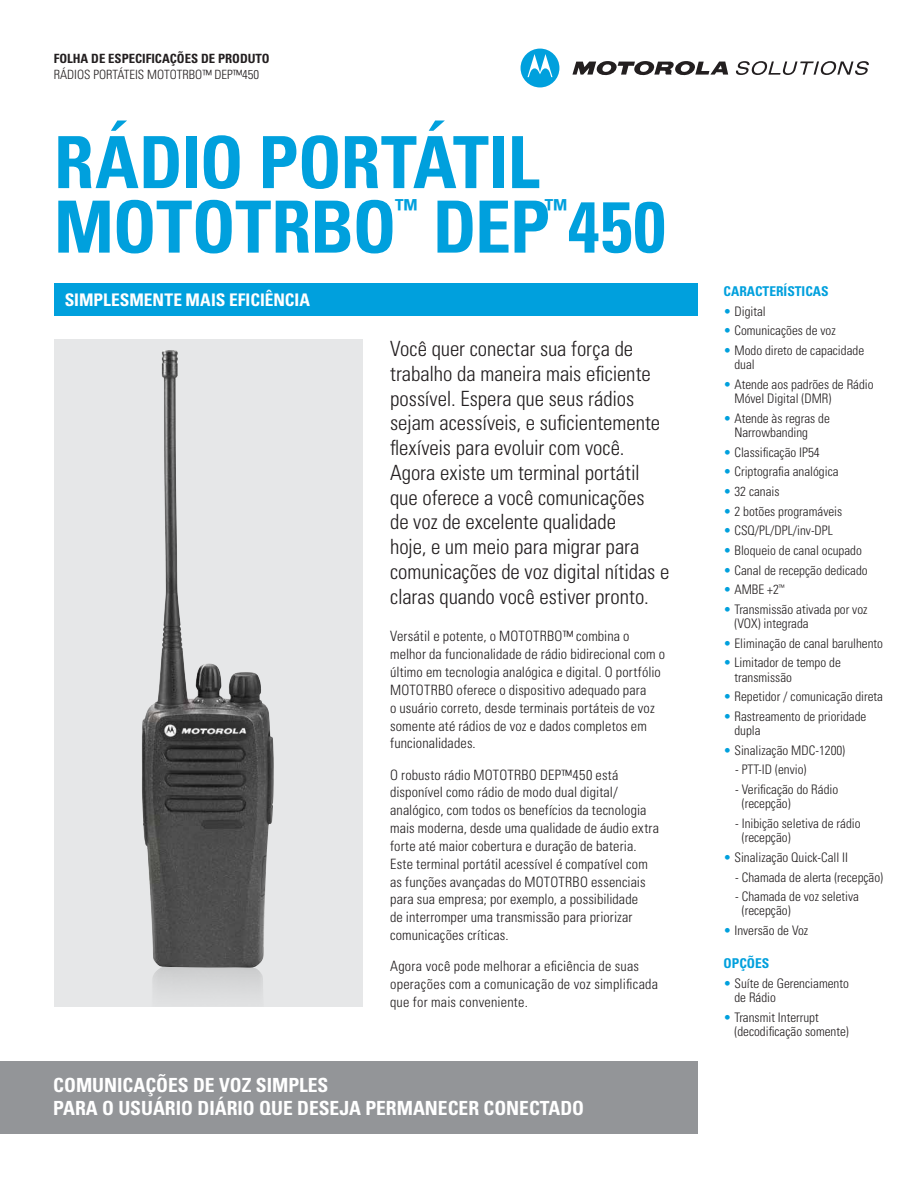
<style>
.page{position:relative;width:918px;height:1188px;background:#fff}
.page>*{position:absolute;margin:0;border:0;box-sizing:border-box;transform-origin:0 0}
.t1{font:700 condensed 72px/64.5px "Univers LT Pro";letter-spacing:-.01em;color:#00a0dd}
.t2{font:700 condensed 26.25px "Univers LT Pro";color:#00a0dd}
.t3{font:300 condensed 21px/24.8px "Univers LT Std";letter-spacing:-.005em;color:#231f20}
.t4{font:700 condensed 19.5px/23.4px "Univers LT Pro";color:#fff}
.t5{font:700 condensed 17.4px "Univers LT Pro";color:#fff}
.t6{font:300 condensed 14.25px/17.9px "Univers LT Std";letter-spacing:.01em;color:#231f20}
.t7{font:700 condensed 13.5px "Univers LT Pro";color:#00a0dd}
.t8{font:300 condensed 13.2px/14.2px "Univers LT Std";color:#231f20}
.t9{font:300 condensed 12.75px "Univers LT Std";color:#231f20}
.t10{font:700 condensed 12.75px "Univers LT Pro";color:#231f20}
.s1{color:#00a0dd}
</style>
<div class="page">
<div style="left:0;top:1061px;width:698px;height:73px;background:#939598"></div>
<svg style="left:54px;top:339px;width:309px;height:668px;background:#c8c8c9"></svg>
<div style="left:54px;top:283px;width:644px;height:33px;background:#00a0dd"></div>
<img style="left:151px;top:967px;width:113px;height:40px">
<img style="left:142px;top:350px;width:24px;height:371px">
<svg style="left:572px;top:61px;width:156px;height:15px"></svg>
<svg style="left:521px;top:49px;width:38px;height:38px"></svg>
<svg style="left:736px;top:61px;width:133px;height:14px"></svg>
<p class="t10" style="left:54px;top:51px;width:218px">FOLHA DE ESPECIFICAÇÕES DE PRODUTO</p>
<p class="t9" style="left:54px;top:67px;width:207px">RÁDIOS PORTÁTEIS MOTOTRBO™ DEP™450</p>
<h1 class="t1" style="left:54px;top:130px;width:487px">RÁDIO PORTÁTIL<br>MOTOTRBO</h1>
<h2 class="t2" style="left:395px;top:193px;width:24px">™</h2>
<h1 class="t1" style="left:433px;top:194px;width:234px">DEP 450</h1>
<h2 class="t2" style="left:545px;top:193px;width:24px">™</h2>
<p class="t5" style="left:65px;top:289px;width:247px">SIMPLESMENTE MAIS EFICIÊNCIA</p>
<p class="t3" style="left:390px;top:337px;width:281px">Você quer conectar sua força de trabalho da maneira mais eficiente possível. Espera que seus rádios sejam acessíveis, e suficientemente flexíveis para evoluir com você.<br>Agora existe um terminal portátil que oferece a você comunicações<br>de voz de excelente qualidade<br>hoje, e um meio para migrar para comunicações de voz digital nítidas e claras quando você estiver pronto.</p>
<p class="t6" style="left:390px;top:628px;width:277px">Versátil e potente, o MOTOTRBO™ combina o melhor da funcionalidade de rádio bidirecional com o último em tecnologia analógica e digital. O portfólio MOTOTRBO oferece o dispositivo adequado para<br>o usuário correto, desde terminais portáteis de voz somente até rádios de voz e dados completos em funcionalidades.</p>
<p class="t6" style="left:390px;top:766px;width:271px">O robusto rádio MOTOTRBO DEP™450 está disponível como rádio de modo dual digital/ analógico, com todos os benefícios da tecnologia mais moderna, desde uma qualidade de áudio extra forte até maior cobertura e duração de bateria.<br>Este terminal portátil acessível é compatível com as funções avançadas do MOTOTRBO essenciais para sua empresa; por exemplo, a possibilidade<br>de interromper uma transmissão para priorizar comunicações críticas.</p>
<p class="t6" style="left:390px;top:957px;width:270px">Agora você pode melhorar a eficiência de suas operações com a comunicação de voz simplificada que for mais conveniente.</p>
<h3 class="t4" style="left:53px;top:1073px;width:532px">COMUNICAÇÕES DE VOZ SIMPLES<br>PARA O USUÁRIO DIÁRIO QUE DESEJA PERMANECER CONECTADO</h3>
<p class="t7" style="left:724px;top:283px;width:107px">CARACTERÍSTICAS</p>
<p class="t8" style="left:724px;top:304px;width:44px"><span class="s1">•</span> Digital</p>
<p class="t8" style="left:724px;top:324px;width:114px"><span class="s1">•</span> Comunicações de voz</p>
<p class="t8" style="left:734px;top:343px;width:131px;text-indent:-11px"><span class="s1">•</span> Modo direto de capacidade dual</p>
<p class="t8" style="left:734px;top:377px;width:141px;text-indent:-11px"><span class="s1">•</span> Atende aos padrões de Rádio<br>Móvel Digital (DMR)</p>
<p class="t8" style="left:734px;top:411px;width:97px;text-indent:-11px"><span class="s1">•</span> Atende às regras de<br>Narrowbanding</p>
<p class="t8" style="left:724px;top:445px;width:98px"><span class="s1">•</span> Classificação IP54</p>
<p class="t8" style="left:724px;top:465px;width:117px"><span class="s1">•</span> Criptografia analógica</p>
<p class="t8" style="left:724px;top:484px;width:58px"><span class="s1">•</span> 32 canais</p>
<p class="t8" style="left:724px;top:504px;width:120px"><span class="s1">•</span> 2 botões programáveis</p>
<p class="t8" style="left:724px;top:523px;width:111px"><span class="s1">•</span> CSQ/PL/DPL/inv-DPL</p>
<p class="t8" style="left:724px;top:543px;width:140px"><span class="s1">•</span> Bloqueio de canal ocupado</p>
<p class="t8" style="left:724px;top:563px;width:146px"><span class="s1">•</span> Canal de recepção dedicado</p>
<p class="t8" style="left:724px;top:582px;width:62px"><span class="s1">•</span> AMBE +2<sup>™</sup></p>
<p class="t8" style="left:734px;top:602px;width:135px;text-indent:-11px"><span class="s1">•</span> Transmissão ativada por voz (VOX) integrada</p>
<p class="t8" style="left:724px;top:636px;width:161px"><span class="s1">•</span> Eliminação de canal barulhento</p>
<p class="t8" style="left:734px;top:656px;width:108px;text-indent:-11px"><span class="s1">•</span> Limitador de tempo de transmissão</p>
<p class="t8" style="left:724px;top:690px;width:161px"><span class="s1">•</span> Repetidor / comunicação direta</p>
<p class="t8" style="left:734px;top:709px;width:133px;text-indent:-11px"><span class="s1">•</span> Rastreamento de prioridade dupla</p>
<p class="t8" style="left:724px;top:743px;width:123px"><span class="s1">•</span> Sinalização MDC-1200)</p>
<p class="t8" style="left:735px;top:763px;width:73px">- PTT-ID (envio)</p>
<p class="t8" style="left:742px;top:782px;width:98px;text-indent:-7px">- Verificação do Rádio (recepção)</p>
<p class="t8" style="left:742px;top:816px;width:120px;text-indent:-7px">- Inibição seletiva de rádio (recepção)</p>
<p class="t8" style="left:724px;top:850px;width:126px"><span class="s1">•</span> Sinalização Quick-Call II</p>
<p class="t8" style="left:735px;top:870px;width:149px">- Chamada de alerta (recepção)</p>
<p class="t8" style="left:742px;top:889px;width:119px;text-indent:-7px">- Chamada de voz seletiva (recepção)</p>
<p class="t8" style="left:724px;top:923px;width:86px"><span class="s1">•</span> Inversão de Voz</p>
<p class="t7" style="left:724px;top:955px;width:47px">OPÇÕES</p>
<p class="t8" style="left:734px;top:976px;width:116px;text-indent:-11px"><span class="s1">•</span> Suíte de Gerenciamento de Rádio</p>
<p class="t8" style="left:734px;top:1010px;width:116px;text-indent:-11px"><span class="s1">•</span> Transmit Interrupt (decodificação somente)</p>
</div>
